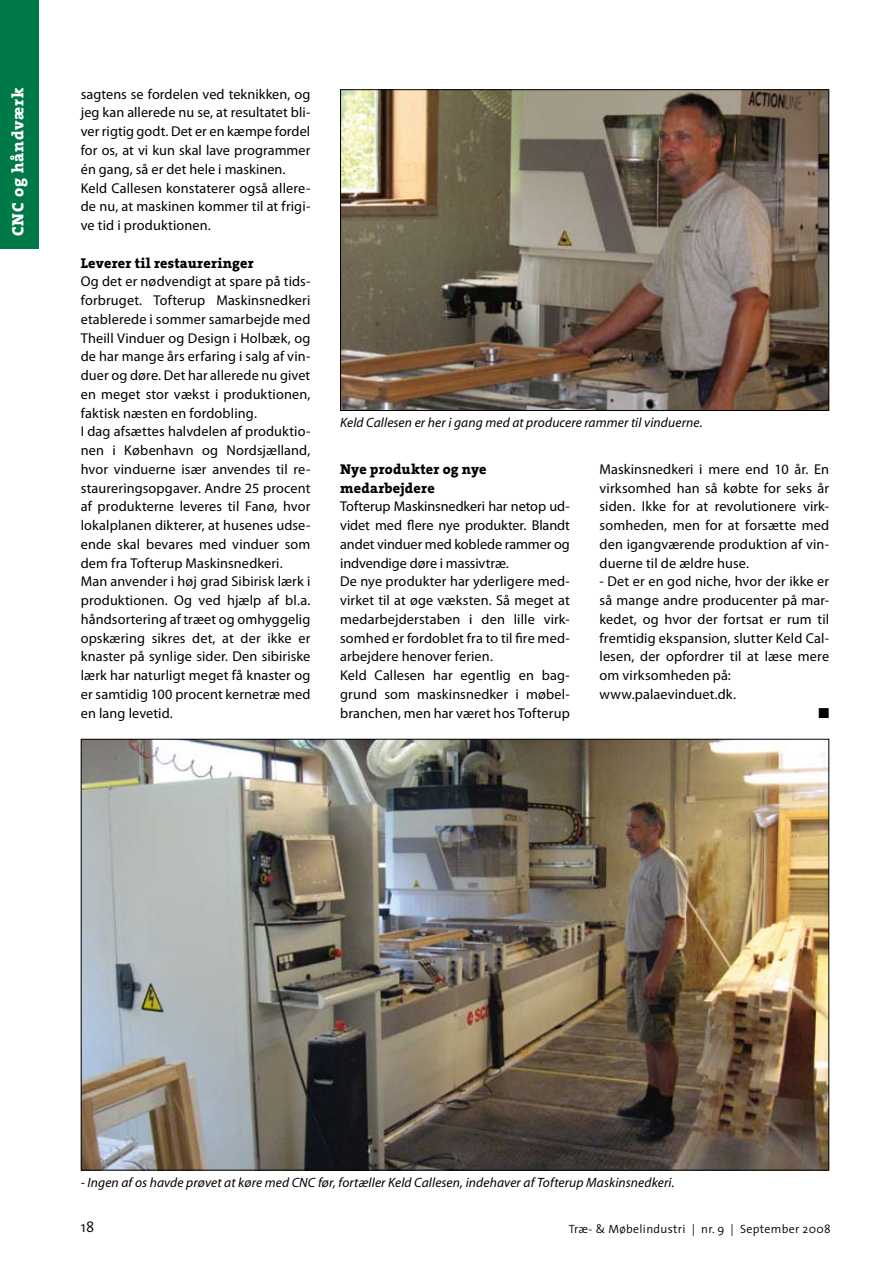
<style>
.page{position:relative;width:893px;height:1263px;background:#fff}
.page>*{position:absolute;margin:0;border:0;box-sizing:border-box;transform-origin:0 0}
.t1{font:800 16.5px "The Serif B8";letter-spacing:.05em;color:#fff}
.t2{font:300 15px "The Sans";color:#000}
.t3{font:14.25px/18.8px "Myriad Pro";letter-spacing:.01em;color:#000}
.t4{font:800 14.25px/18.8px "The Serif B8";letter-spacing:.015em;color:#000}
.t5{font:14.25px "Zapf Dingbats";color:#000}
.t6{font:italic 13.5px "Myriad";letter-spacing:.01em;color:#000}
.t7{font:300 12px "The Sans";letter-spacing:.025em;color:#000}
</style>
<div class="page">
<div style="left:0;top:0;width:38px;height:249px;background:#007949"></div>
<img style="left:83px;top:741px;width:744px;height:427px">
<img style="left:342px;top:91px;width:485px;height:318px">
<div style="left:340px;top:89px;width:489px;height:322px;border:1px solid #000"></div>
<p class="t1" style="left:9px;top:236px;width:149px;rotate:-90deg">CNC og håndværk</p>
<p class="t3" style="left:81px;top:84px;width:231px">sagtens se fordelen ved teknikken, og jeg kan allerede nu se, at resultatet bli&shy;ver rigtig godt. Det er en kæmpe fordel for os, at vi kun skal lave programmer én gang, så er det hele i maskinen.<br>Keld Callesen konstaterer også allere&shy;de nu, at maskinen kommer til at frigi&shy;ve tid i produktionen.</p>
<p class="t4" style="left:81px;top:254px;width:174px">Leverer til restaureringer</p>
<p class="t3" style="left:81px;top:272px;width:231px">Og det er nødvendigt at spare på tids&shy;forbruget. Tofterup Maskinsnedkeri etablerede i sommer samarbejde med Theill Vinduer og Design i Holbæk, og de har mange års erfaring i salg af vin&shy;duer og døre. Det har allerede nu givet en meget stor vækst i produktionen, faktisk næsten en fordobling.<br>I dag afsættes halvdelen af produktio&shy;nen i København og Nordsjælland, hvor vinduerne især anvendes til re&shy;staureringsopgaver. Andre 25 procent af produkterne leveres til Fanø, hvor lokalplanen dikterer, at husenes udse&shy;ende skal bevares med vinduer som dem fra Tofterup Maskinsnedkeri.<br>Man anvender i høj grad Sibirisk lærk i produktionen. Og ved hjælp af bl.a. håndsortering af træet og omhyggelig opskæring sikres det, at der ikke er knaster på synlige sider. Den sibiriske lærk har naturligt meget få knaster og er samtidig 100 procent kernetræ med en lang levetid.</p>
<p class="t6" style="left:340px;top:416px;width:364px">Keld Callesen er her i gang med at producere rammer til vinduerne.</p>
<p class="t4" style="left:340px;top:460px;width:148px">Nye produkter og nye medarbejdere</p>
<p class="t3" style="left:340px;top:497px;width:231px">Tofterup Maskinsnedkeri har netop ud&shy;videt med flere nye produkter. Blandt andet vinduer med koblede rammer og indvendige døre i massivtræ.<br>De nye produkter har yderligere med&shy;virket til at øge væksten. Så meget at medarbejderstaben i den lille virk&shy;somhed er fordoblet fra to til fire med&shy;arbejdere henover ferien.<br>Keld Callesen har egentlig en bag&shy;grund som maskinsnedker i møbel&shy;branchen, men har været hos Tofterup</p>
<p class="t3" style="left:600px;top:459px;width:231px;text-align:justify">Maskinsnedkeri i mere end 10 år. En virksomhed han så købte for seks år siden. Ikke for at revolutionere virk&shy;somheden, men for at forsætte med den igangværende produktion af vin&shy;duerne til de ældre huse.</p>
<p class="t3" style="left:600px;top:572px;width:231px">- Det er en god niche, hvor der ikke er så mange andre producenter på mar&shy;kedet, og hvor der fortsat er rum til fremtidig ekspansion, slutter Keld Cal&shy;lesen, der opfordrer til at læse mere om virksomheden på: www.palaevinduet.dk.</p>
<p class="t5" style="left:818px;top:706px;width:12px">■</p>
<p class="t6" style="left:81px;top:1176px;width:595px">- Ingen af os havde prøvet at køre med CNC før, fortæller Keld Callesen, indehaver af Tofterup Maskinsnedkeri.</p>
<p class="t2" style="left:81px;top:1217px;width:15px">18</p>
<p class="t7" style="left:569px;top:1221px;width:263px">Træ- &amp; Møbelindustri | nr. 9 | September 2008</p>
</div>
